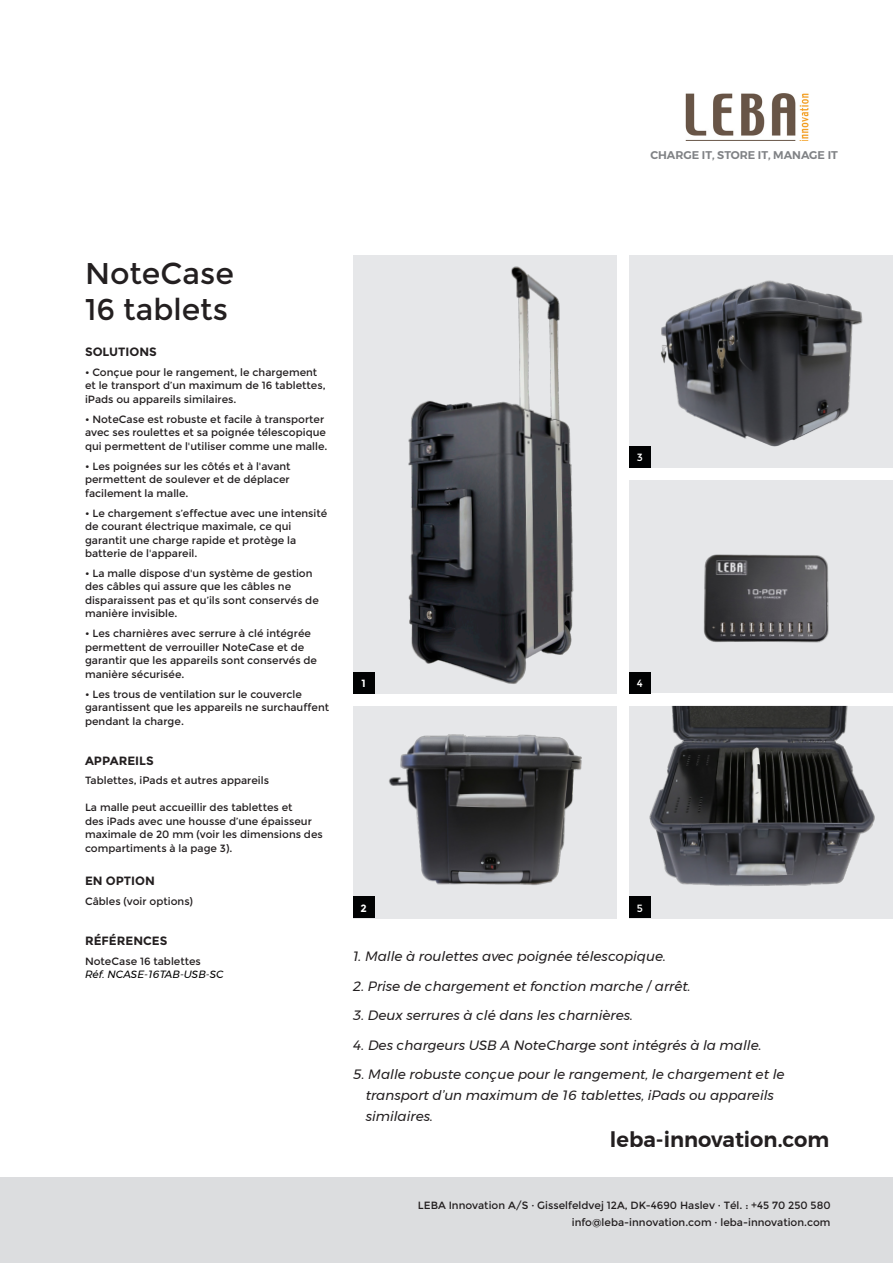
<style>
.page{position:relative;width:893px;height:1263px;background:#fff}
.page>*{position:absolute;margin:0;border:0;box-sizing:border-box;transform-origin:0 0}
.t1{font:30px/36px "Montserrat";color:#231f20}
.t2{font:600 21px "Montserrat";color:#231f20}
.t3{font:italic 13.5px/21px "Montserrat";color:#231f20}
.t4{font:700 12px "Montserrat";color:#231f20}
.t5{font:600 11.1px "Montserrat";color:#808285}
.t6{font:10.5px/13.5px "Montserrat";color:#231f20}
.t7{font:italic 10.5px/13.5px "Montserrat";color:#000}
.t8{font:10.5px "Montserrat";color:#fff}
.t9{font:700 10.5px "Montserrat";color:#fff}
.s1{font-style:normal;color:#231f20}
</style>
<div class="page">
<div style="left:629px;top:480px;width:264px;height:213px;background:#e6e7e9"></div>
<img style="left:703px;top:554px;width:126px;height:89px">
<div style="left:0;top:1178px;width:893px;height:85px;background:#dcdddf"></div>
<div style="left:353px;top:706px;width:264px;height:212px;background:#e6e7e9"></div>
<img style="left:353px;top:734px;width:229px;height:168px">
<div style="left:629px;top:255px;width:264px;height:213px;background:#e6e7e9"></div>
<img style="left:661px;top:280px;width:202px;height:167px">
<div style="left:629px;top:706px;width:264px;height:212px;background:#e6e7e9"></div>
<img style="left:649px;top:706px;width:226px;height:180px">
<div style="left:353px;top:897px;width:21px;height:21px;background:#010203"></div>
<div style="left:629px;top:446px;width:22px;height:22px;background:#010203"></div>
<div style="left:629px;top:672px;width:22px;height:21px;background:#010203"></div>
<div style="left:629px;top:897px;width:22px;height:21px;background:#010203"></div>
<img style="left:685px;top:93px;width:124px;height:48px">
<img style="left:353px;top:255px;width:264px;height:438px">
<div style="left:353px;top:672px;width:21px;height:21px;background:#010203"></div>
<p class="t1" style="left:85px;top:256px;width:150px">NoteCase<br>16 tablets</p>
<p class="t5" style="left:650px;top:146px;width:189px">CHARGE IT, STORE IT, MANAGE IT</p>
<p class="t4" style="left:85px;top:345px;width:73px">SOLUTIONS</p>
<p class="t6" style="left:85px;top:366px;width:242px">• Conçue pour le rangement, le chargement et le transport d’un maximum de 16 tablettes, iPads ou appareils similaires.</p>
<p class="t6" style="left:85px;top:412px;width:244px">• NoteCase est robuste et facile à transporter avec ses roulettes et sa poignée télescopique qui permettent de l'utiliser comme une malle.</p>
<p class="t6" style="left:85px;top:459px;width:207px;text-align:justify">• Les poignées sur les côtés et à l'avant permettent de soulever et de déplacer facilement la malle.</p>
<p class="t6" style="left:85px;top:506px;width:244px">• Le chargement s’effectue avec une intensité de courant électrique maximale, ce qui garantit une charge rapide et protège la batterie de l'appareil.</p>
<p class="t6" style="left:85px;top:567px;width:235px">• La malle dispose d'un système de gestion des câbles qui assure que les câbles ne disparaissent pas et qu’ils sont conservés de manière invisible.</p>
<p class="t6" style="left:85px;top:627px;width:234px">• Les charnières avec serrure à clé intégrée permettent de verrouiller NoteCase et de garantir que les appareils sont conservés de manière sécurisée.</p>
<p class="t6" style="left:85px;top:687px;width:246px">• Les trous de ventilation sur le couvercle garantissent que les appareils ne surchauffent pendant la charge.</p>
<p class="t4" style="left:85px;top:753px;width:70px">APPAREILS</p>
<p class="t6" style="left:85px;top:774px;width:185px">Tablettes, iPads et autres appareils</p>
<p class="t6" style="left:85px;top:801px;width:239px">La malle peut accueillir des tablettes et<br>des iPads avec une housse d’une épaisseur maximale de 20 mm (voir les dimensions des compartiments à la page 3).</p>
<p class="t4" style="left:85px;top:874px;width:71px">EN OPTION</p>
<p class="t6" style="left:85px;top:895px;width:109px">Câbles (voir options)</p>
<p class="t4" style="left:85px;top:933px;width:84px">RÉFÉRENCES</p>
<p class="t7" style="left:85px;top:954px;width:140px"><span class="s1">NoteCase 16 tablettes<br></span>Réf. NCASE-16TAB-USB-SC</p>
<p class="t3" style="left:353px;top:946px;width:315px">1. Malle à roulettes avec poignée télescopique.</p>
<p class="t3" style="left:353px;top:975px;width:339px">2. Prise de chargement et fonction marche / arrêt.</p>
<p class="t3" style="left:353px;top:1005px;width:282px">3. Deux serrures à clé dans les charnières.</p>
<p class="t3" style="left:353px;top:1034px;width:410px">4. Des chargeurs USB A NoteCharge sont intégrés à la malle.</p>
<p class="t3" style="left:366px;top:1064px;width:420px;text-indent:-13px">5. Malle robuste conçue pour le rangement, le chargement et le transport d’un maximum de 16 tablettes, iPads ou appareils similaires.</p>
<p class="t8" style="left:637px;top:452px;width:8px">3</p>
<p class="t9" style="left:361px;top:677px;width:6px">1</p>
<p class="t8" style="left:637px;top:677px;width:8px">4</p>
<p class="t9" style="left:360px;top:902px;width:8px">2</p>
<p class="t8" style="left:637px;top:902px;width:8px">5</p>
<p class="t2" style="left:610px;top:1123px;width:221px">leba-innovation.com</p>
<p class="t6" style="left:418px;top:1199px;width:414px">LEBA Innovation A/S · Gisselfeldvej 12A, DK-4690 Haslev · Tél. : +45 70 250 580</p>
<p class="t6" style="left:572px;top:1215px;width:260px">info@leba-innovation.com · leba-innovation.com</p>
</div>
